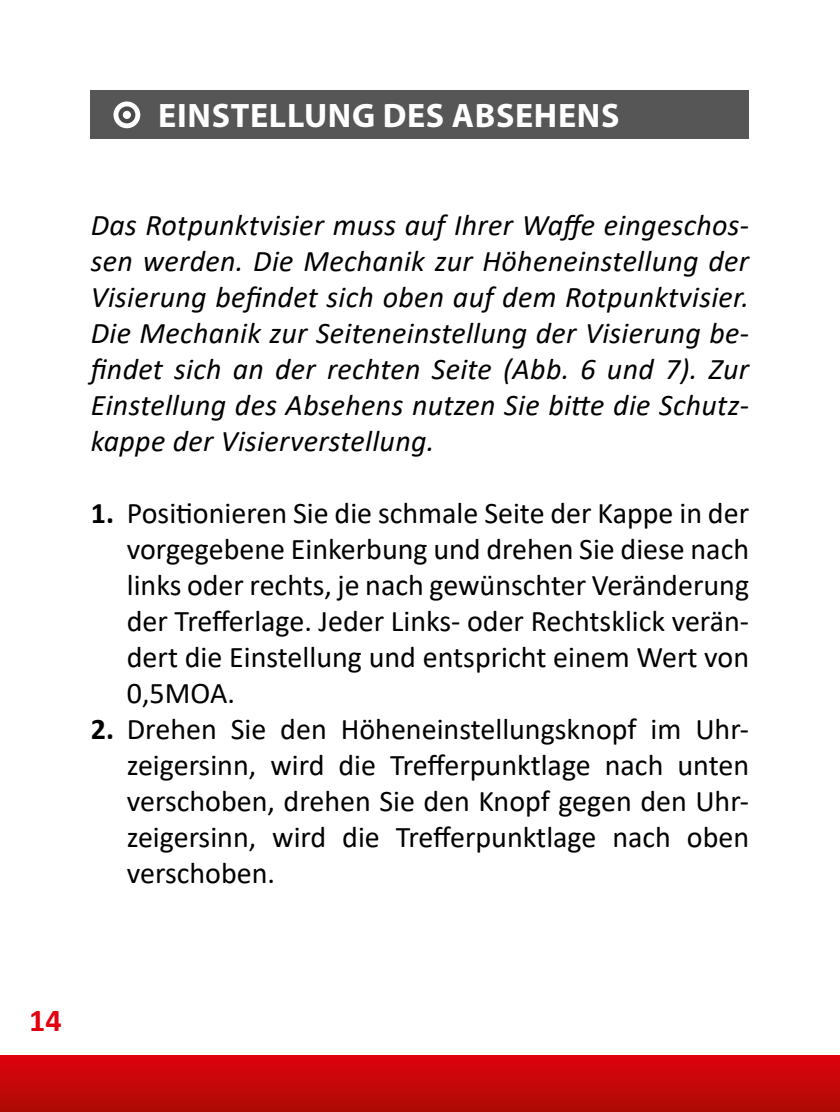
<style>
.page{position:relative;width:840px;height:1112px;background:#fff}
.page>*{position:absolute;margin:0;border:0;box-sizing:border-box;transform-origin:0 0}
.t1{font:700 34px "Myriad Pro";letter-spacing:.02em;color:#fff}
.t2{font:700 32px "Calibri";color:#e3000f}
.t3{font:30px/36px "Calibri";color:#000;text-align:justify}
.t4{font:italic 30px/36px "Calibri";letter-spacing:.01em;color:#000;text-align:justify}
.s1{font-weight:700}
</style>
<div class="page">
<div style="left:91px;top:91px;width:657px;height:48px;background:#565656"></div>
<svg style="left:113px;top:101px;width:27px;height:27px"></svg>
<div style="left:118px;top:106px;width:17px;height:17px;border:4px solid #494948;border-radius:50%"></div>
<div style="left:0;top:1054px;width:839px;height:57px;background:linear-gradient(to bottom,#e1020f,#ad0c05)"></div>
<p class="t1" style="left:158px;top:93px;width:462px">EINSTELLUNG DES ABSEHENS</p>
<p class="t4" style="left:91px;top:205px;width:659px">Das Rotpunktvisier muss auf Ihrer Waffe eingeschos&shy;sen werden. Die Mechanik zur Höheneinstellung der Visierung befindet sich oben auf dem Rotpunktvisier.<br>Die Mechanik zur Seiteneinstellung der Visierung be&shy;findet sich an der rechten Seite (Abb. 6 und 7). Zur Einstellung des Absehens nutzen Sie bitte die Schutz&shy;kappe der Visierverstellung.</p>
<p class="t3" style="left:127px;top:494px;width:623px;text-indent:-36px"><span class="s1">1.</span> Positionieren Sie die schmale Seite der Kappe in der vorgegebene Einkerbung und drehen Sie diese nach links oder rechts, je nach gewünschter Veränderung der Trefferlage. Jeder Links- oder Rechtsklick verän&shy;dert die Einstellung und entspricht einem Wert von 0,5MOA.</p>
<p class="t3" style="left:127px;top:710px;width:623px;text-indent:-36px"><span class="s1">2.</span> Drehen Sie den Höheneinstellungsknopf im Uhr&shy;zeigersinn, wird die Trefferpunktlage nach unten verschoben, drehen Sie den Knopf gegen den Uhr&shy;zeigersinn, wird die Trefferpunktlage nach oben verschoben.</p>
<p class="t2" style="left:29px;top:997px;width:34px">14</p>
</div>
